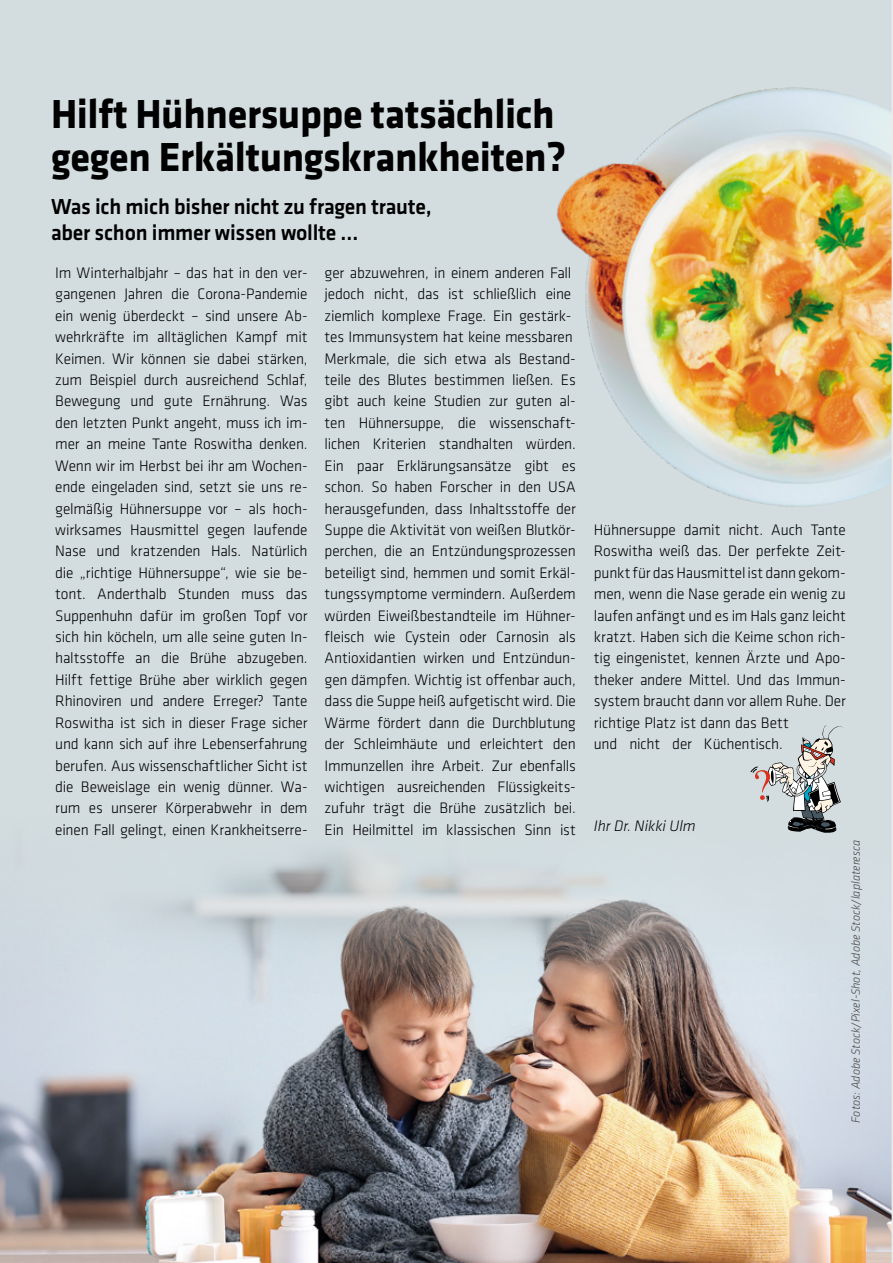
<style>
.page{position:relative;width:893px;height:1263px;background:#fff}
.page>*{position:absolute;margin:0;border:0;box-sizing:border-box;transform-origin:0 0}
.t1{font:700 42px/42.9px "Klavika";letter-spacing:-.01em;color:#000}
.t2{font:500 22.5px/26.5px "Klavika";letter-spacing:-.01em;color:#000}
.t3{font:300 15.75px/21.5px "Klavika";letter-spacing:-.01em;color:#000}
.t4{font:italic 300 15.75px "Klavika";color:#000}
.t5{font:italic 300 12.3px "Klavika";color:#464646}
</style>
<div class="page">
<div style="left:0;top:0;width:893px;height:1177px;background:#d3dddf"></div>
<img style="left:0;top:771px;width:892px;height:492px">
<img style="left:556px;top:87px;width:336px;height:420px">
<svg style="left:751px;top:725px;width:92px;height:108px"></svg>
<hr style="left:892px;top:0;width:1px;height:1263px;background:#ebebeb">
<h1 class="t1" style="left:51px;top:91px;width:517px">Hilft Hühnersuppe tatsächlich gegen Erkältungskrankheiten?</h1>
<h2 class="t2" style="left:51px;top:192px;width:382px">Was ich mich bisher nicht zu fragen traute, aber schon immer wissen wollte …</h2>
<p class="t3" style="left:55px;top:262px;width:254px;text-align:justify">Im Winterhalbjahr – das hat in den ver&shy;gangenen Jahren die Corona-Pandemie ein wenig überdeckt – sind unsere Ab&shy;wehrkräfte im alltäglichen Kampf mit Keimen. Wir können sie dabei stärken, zum Beispiel durch ausreichend Schlaf, Bewegung und gute Ernährung. Was den letzten Punkt angeht, muss ich im&shy;mer an meine Tante Roswitha denken.<br>Wenn wir im Herbst bei ihr am Wochen&shy;ende eingeladen sind, setzt sie uns re&shy;gelmäßig Hühnersuppe vor – als hoch&shy;wirksames Hausmittel gegen laufende Nase und kratzenden Hals. Natürlich die „richtige Hühnersuppe“, wie sie be&shy;tont. Anderthalb Stunden muss das Suppenhuhn dafür im großen Topf vor sich hin köcheln, um alle seine guten In&shy;haltsstoffe an die Brühe abzugeben.<br>Hilft fettige Brühe aber wirklich gegen Rhinoviren und andere Erreger? Tante Roswitha ist sich in dieser Frage sicher und kann sich auf ihre Lebenserfahrung berufen. Aus wissenschaftlicher Sicht ist die Beweislage ein wenig dünner. Wa&shy;rum es unserer Körperabwehr in dem einen Fall gelingt, einen Krankheitserre-</p>
<p class="t3" style="left:325px;top:262px;width:253px">ger abzuwehren, in einem anderen Fall jedoch nicht, das ist schließlich eine ziemlich komplexe Frage. Ein gestärk&shy;tes Immunsystem hat keine messbaren Merkmale, die sich etwa als Bestand&shy;teile des Blutes bestimmen ließen. Es gibt auch keine Studien zur guten al&shy;ten Hühnersuppe, die wissenschaft&shy;lichen Kriterien standhalten würden.<br>Ein paar Erklärungsansätze gibt es schon. So haben Forscher in den USA herausgefunden, dass Inhaltsstoffe der Suppe die Aktivität von weißen Blutkör&shy;perchen, die an Entzündungsprozessen beteiligt sind, hemmen und somit Erkäl&shy;tungssymptome vermindern. Außerdem würden Eiweißbestandteile im Hühner&shy;fleisch wie Cystein oder Carnosin als Antioxidantien wirken und Entzündun&shy;gen dämpfen. Wichtig ist offenbar auch, dass die Suppe heiß aufgetischt wird. Die Wärme fördert dann die Durchblutung der Schleimhäute und erleichtert den Immunzellen ihre Arbeit. Zur ebenfalls wichtigen ausreichenden Flüssigkeits&shy;zufuhr trägt die Brühe zusätzlich bei.<br>Ein Heilmittel im klassischen Sinn ist</p>
<p class="t3" style="left:594px;top:519px;width:253px">Hühnersuppe damit nicht. Auch Tante Roswitha weiß das. Der perfekte Zeit&shy;punkt für das Hausmittel ist dann gekom&shy;men, wenn die Nase gerade ein wenig zu laufen anfängt und es im Hals ganz leicht kratzt. Haben sich die Keime schon rich&shy;tig eingenistet, kennen Ärzte und Apo&shy;theker andere Mittel. Und das Immun&shy;system braucht dann vor allem Ruhe. Der richtige Platz ist dann das Bett<br>und nicht der Küchentisch.</p>
<p class="t4" style="left:594px;top:816px;width:103px">Ihr Dr. Nikki Ulm</p>
<p class="t5" style="left:848px;top:1123px;width:284px;rotate:-90deg">Fotos: Adobe Stock/Pixel-Shot, Adobe Stock/laplateresca</p>
</div>
